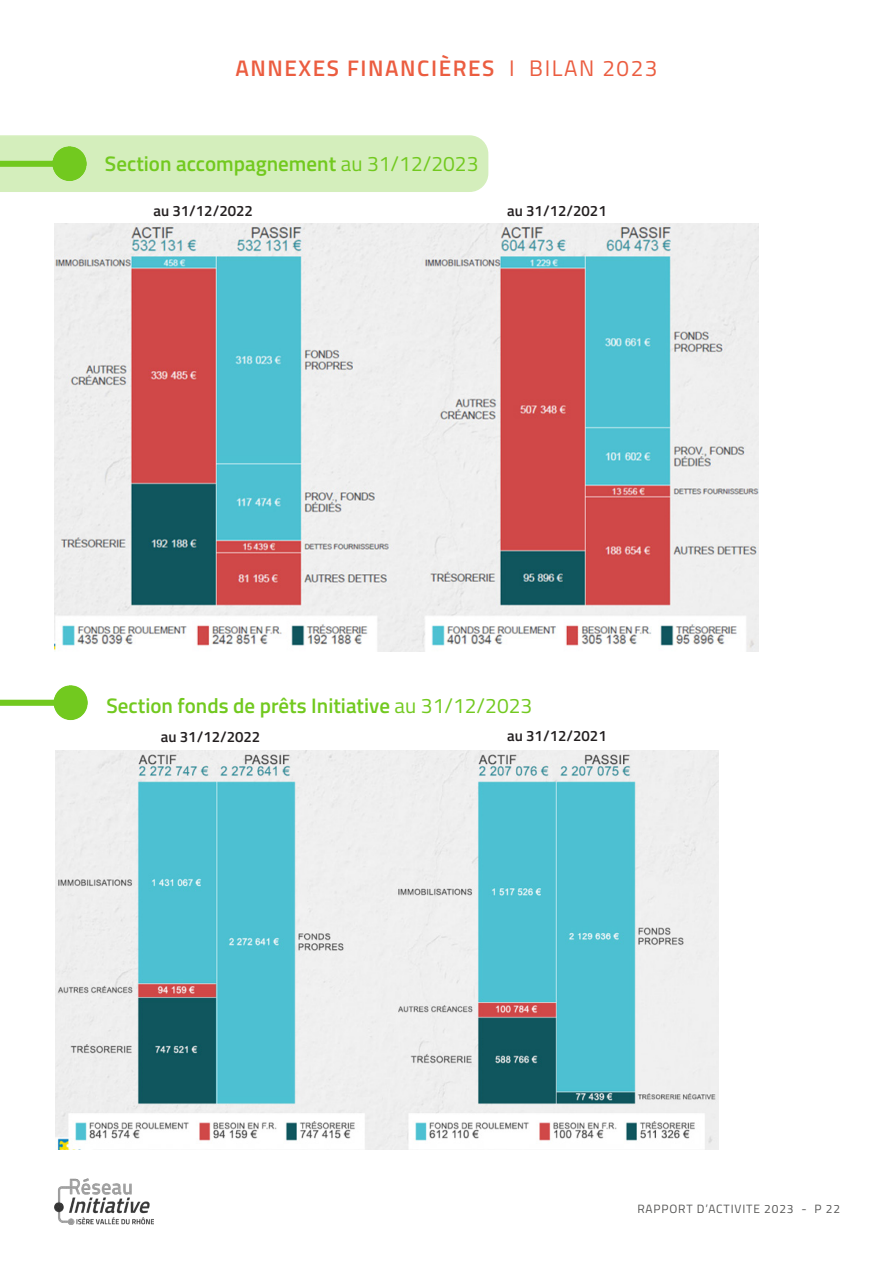
<style>
.page{position:relative;width:893px;height:1263px;background:#fff}
.page>*{position:absolute;margin:0;border:0;box-sizing:border-box;transform-origin:0 0}
.t1{font:600 22.5px "Titillium";letter-spacing:.07em;color:#eb5d40}
.t2{font:600 21px "Titillium";color:#72c91f}
.t3{font:600 15px "Titillium Web";color:#231f20}
.t4{font:12px "Titillium";letter-spacing:.07em;color:#575756}
.s1{font-weight:400}
</style>
<div class="page">
<img style="left:54px;top:1178px;width:100px;height:46px">
<div style="left:0;top:135px;width:488px;height:57px;background:#d4eebc"></div>
<img style="left:0;top:146px;width:86px;height:39px">
<img style="left:1px;top:686px;width:87px;height:35px">
<img style="left:54px;top:223px;width:704px;height:429px">
<img style="left:55px;top:751px;width:664px;height:398px">
<p class="t1" style="left:235px;top:51px;width:424px">ANNEXES FINANCIÈRES <span class="s1">I BILAN 2023</span></p>
<p class="t2" style="left:105px;top:148px;width:375px">Section accompagnement <span class="s1">au 31/12/2023</span></p>
<p class="t3" style="left:153px;top:199px;width:101px">au 31/12/2022</p>
<p class="t3" style="left:507px;top:199px;width:101px">au 31/12/2021</p>
<p class="t2" style="left:106px;top:690px;width:427px">Section fonds de prêts Initiative <span class="s1">au 31/12/2023</span></p>
<p class="t3" style="left:161px;top:726px;width:101px">au 31/12/2022</p>
<p class="t3" style="left:507px;top:725px;width:101px">au 31/12/2021</p>
<p class="t4" style="left:637px;top:1199px;width:204px">RAPPORT D’ACTIVITE 2023 - P 22</p>
</div>
